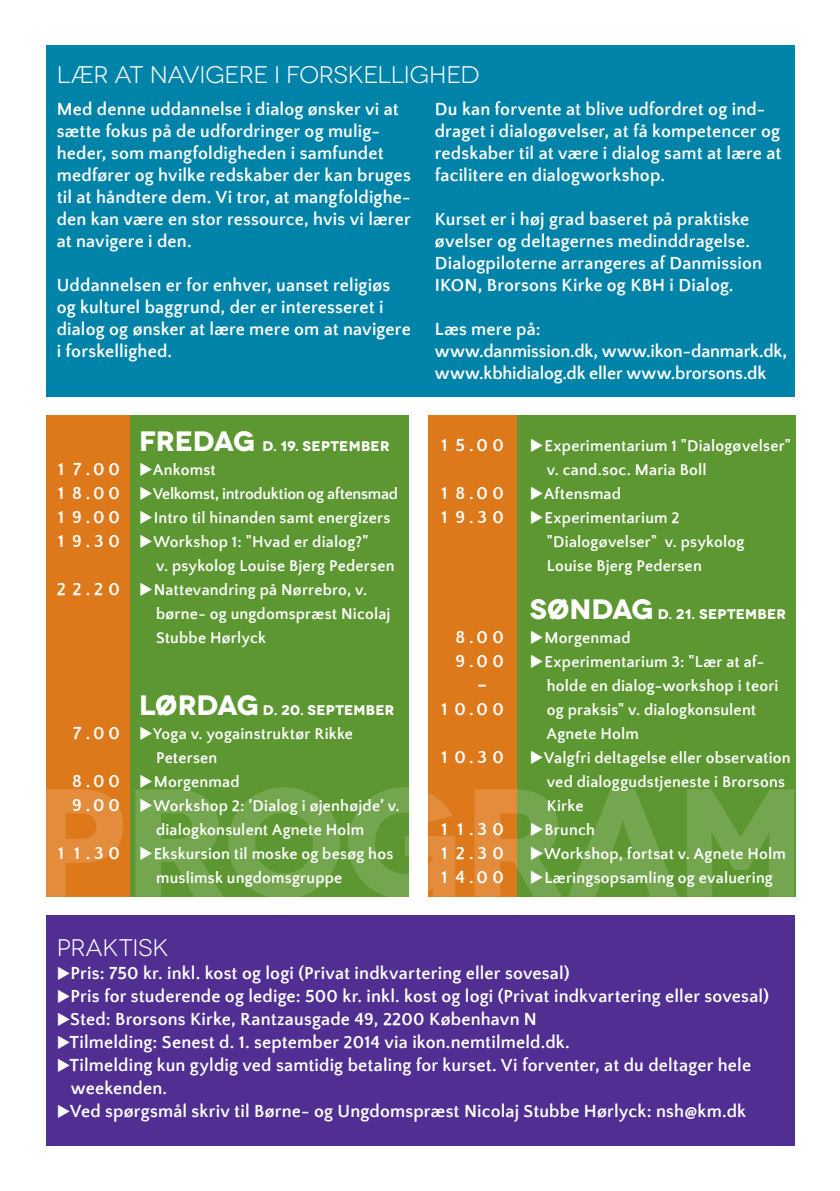
<style>
.page{position:relative;width:840px;height:1191px;background:#fff}
.page>*{position:absolute;margin:0;border:0;box-sizing:border-box;transform-origin:0 0}
.t1{font:700 153.4px "Novecentowide";letter-spacing:-.02em;color:#fff}
.t2{font:24px "Novecentowide";letter-spacing:-.015em;color:#fff}
.t3{font:700 22px "Quattrocento Sans";color:#fff}
.t4{font:700 18px/22px "Quattrocento Sans";letter-spacing:.01em;color:#fff}
.t5{font:700 18px/22px "Quattrocento Sans";letter-spacing:-.01em;color:#fff}
.t6{font:700 16px/24px "Quattrocento Sans";letter-spacing:.015em;color:#fff}
.t7{font:700 16px "Quattrocento Sans";letter-spacing:-.015em;color:#fff}
.t8{font:700 14px "Novecentowide";letter-spacing:.02em;color:#fff}
.s1{font-size:28px}
</style>
<div class="page">
<div style="left:46px;top:45px;width:748px;height:352px;background:#0083a9"></div>
<div style="left:46px;top:915px;width:748px;height:230px;background:#502e92"></div>
<div style="left:46px;top:415px;width:84px;height:482px;background:#de791b"></div>
<div style="left:130px;top:415px;width:278px;height:482px;background:#5c9731"></div>
<div style="left:428px;top:415px;width:88px;height:482px;background:#de791b"></div>
<div style="left:516px;top:415px;width:278px;height:482px;background:#5c9731"></div>
<p class="t2" style="left:57px;top:60px;width:424px">LÆR AT NAVIGERE I FORSKELLIGHED</p>
<p class="t4" style="left:57px;top:98px;width:355px">Med denne uddannelse i dialog ønsker vi at sætte fokus på de udfordringer og mulig&shy;heder, som mangfoldigheden i samfundet medfører og hvilke redskaber der kan bruges til at håndtere dem. Vi tror, at mangfoldighe&shy;den kan være en stor ressource, hvis vi lærer at navigere i den.</p>
<p class="t4" style="left:57px;top:274px;width:355px">Uddannelsen er for enhver, uanset religiøs og kulturel baggrund, der er interesseret i dialog og ønsker at lære mere om at navigere i forskellighed.</p>
<p class="t4" style="left:434px;top:98px;width:348px">Du kan forvente at blive udfordret og ind&shy;draget i dialogøvelser, at få kompetencer og redskaber til at være i dialog samt at lære at facilitere en dialogworkshop.</p>
<p class="t4" style="left:434px;top:208px;width:316px">Kurset er i høj grad baseret på praktiske øvelser og deltagernes medinddragelse.</p>
<p class="t4" style="left:434px;top:252px;width:328px">Dialogpiloterne arrangeres af Danmission<br>IKON, Brorsons Kirke og KBH i Dialog.</p>
<p class="t4" style="left:434px;top:318px;width:107px">Læs mere på:</p>
<p class="t5" style="left:434px;top:340px;width:353px">www.danmission.dk, www.ikon-danmark.dk, www.kbhidialog.dk eller www.brorsons.dk</p>
<p class="t8" style="left:139px;top:437px;width:252px"><span class="s1">FREDAG</span> D. 19. SEPTEMBER</p>
<p class="t6" style="left:139px;top:458px;width:78px">◆Ankomst</p>
<p class="t7" style="left:139px;top:485px;width:260px">◆Velkomst, introduktion og aftensmad</p>
<p class="t6" style="left:139px;top:506px;width:253px">◆Intro til hinanden samt energizers</p>
<p class="t6" style="left:156px;top:530px;width:240px;text-indent:-17px">◆Workshop 1: "Hvad er dialog?"<br>v. psykolog Louise Bjerg Pedersen</p>
<p class="t6" style="left:156px;top:578px;width:236px;text-indent:-17px">◆Nattevandring på Nørrebro, v. børne- og ungdomspræst Nicolaj<br>Stubbe Hørlyck</p>
<p class="t6" style="left:546px;top:434px;width:245px;text-indent:-17px">◆Experimentarium 1 "Dialogøvelser" v. cand.soc. Maria Boll</p>
<p class="t6" style="left:529px;top:482px;width:93px">◆Aftensmad</p>
<p class="t6" style="left:546px;top:506px;width:199px;text-indent:-17px">◆Experimentarium 2 "Dialogøvelser" v. psykolog<br>Louise Bjerg Pedersen</p>
<p class="t8" style="left:529px;top:605px;width:257px"><span class="s1">SØNDAG</span> D. 21. SEPTEMBER</p>
<p class="t6" style="left:529px;top:626px;width:102px">◆Morgenmad</p>
<p class="t6" style="left:546px;top:650px;width:233px;text-indent:-17px">◆Experimentarium 3: "Lær at af&shy;holde en dialog-workshop i teori og praksis" v. dialogkonsulent<br>Agnete Holm</p>
<p class="t6" style="left:546px;top:746px;width:245px;text-indent:-17px">◆Valgfri deltagelse eller observation ved dialoggudstjeneste i Brorsons<br>Kirke</p>
<p class="t6" style="left:529px;top:818px;width:67px">◆Brunch</p>
<p class="t6" style="left:529px;top:842px;width:257px">◆Workshop, fortsat v. Agnete Holm</p>
<p class="t6" style="left:529px;top:866px;width:244px">◆Læringsopsamling og evaluering</p>
<p class="t4" style="left:441px;top:434px;width:64px">1 5.00</p>
<p class="t4" style="left:441px;top:482px;width:64px">1 8.00</p>
<p class="t4" style="left:441px;top:506px;width:64px">1 9.30</p>
<p class="t4" style="left:58px;top:458px;width:7px">1</p>
<p class="t4" style="left:73px;top:458px;width:48px">7 .00</p>
<p class="t4" style="left:58px;top:482px;width:63px">1 8.00</p>
<p class="t4" style="left:58px;top:506px;width:63px">1 9.00</p>
<p class="t4" style="left:58px;top:530px;width:63px">1 9.30</p>
<p class="t4" style="left:57px;top:578px;width:65px">2 2.20</p>
<p class="t4" style="left:455px;top:626px;width:50px">8.00</p>
<p class="t4" style="left:455px;top:650px;width:50px">9.00</p>
<p class="t3" style="left:477px;top:672px;width:12px">-</p>
<p class="t4" style="left:441px;top:698px;width:64px">1 0.00</p>
<p class="t4" style="left:441px;top:746px;width:64px">1 0.30</p>
<p class="t8" style="left:139px;top:701px;width:257px"><span class="s1">LØRDAG</span> D. 20. SEPTEMBER</p>
<p class="t6" style="left:156px;top:722px;width:198px;text-indent:-17px">◆Yoga v. yogainstruktør Rikke<br>Petersen</p>
<p class="t6" style="left:139px;top:770px;width:102px">◆Morgenmad</p>
<p class="t6" style="left:156px;top:794px;width:245px;text-indent:-17px">◆Workshop 2: ’Dialog i øjenhøjde’ v. dialogkonsulent Agnete Holm</p>
<p class="t6" style="left:156px;top:842px;width:238px;text-indent:-17px">◆Ekskursion til moske og besøg hos muslimsk ungdomsgruppe</p>
<p class="t4" style="left:73px;top:722px;width:48px">7 .00</p>
<p class="t4" style="left:72px;top:770px;width:49px">8.00</p>
<p class="t4" style="left:72px;top:794px;width:49px">9.00</p>
<h1 class="t1" style="left:28px;top:747px;width:779px">PROGRAM</h1>
<p class="t4" style="left:441px;top:818px;width:7px">1</p>
<p class="t4" style="left:457px;top:818px;width:48px">1 .30</p>
<p class="t4" style="left:441px;top:842px;width:7px">1</p>
<p class="t4" style="left:455px;top:842px;width:49px">2.30</p>
<p class="t4" style="left:441px;top:866px;width:64px">1 4.00</p>
<p class="t4" style="left:58px;top:842px;width:7px">1</p>
<p class="t4" style="left:74px;top:842px;width:47px">1 .30</p>
<p class="t2" style="left:57px;top:934px;width:114px">PRAKTISK</p>
<p class="t4" style="left:57px;top:963px;width:514px">◆Pris: 750 kr. inkl. kost og logi (Privat indkvartering eller sovesal)</p>
<p class="t4" style="left:57px;top:986px;width:713px">◆Pris for studerende og ledige: 500 kr. inkl. kost og logi (Privat indkvartering eller sovesal)</p>
<p class="t4" style="left:57px;top:1009px;width:481px">◆Sted: Brorsons Kirke, Rantzausgade 49, 2200 København N</p>
<p class="t4" style="left:57px;top:1032px;width:514px">◆Tilmelding: Senest d. 1. september 2014 via ikon.nemtilmeld.dk.</p>
<p class="t4" style="left:71px;top:1054px;width:681px;line-height:23px;text-indent:-14px">◆Tilmelding kun gyldig ved samtidig betaling for kurset. Vi forventer, at du deltager hele weekenden.</p>
<p class="t4" style="left:57px;top:1101px;width:690px">◆Ved spørgsmål skriv til Børne- og Ungdomspræst Nicolaj Stubbe Hørlyck: nsh@km.dk</p>
</div>
